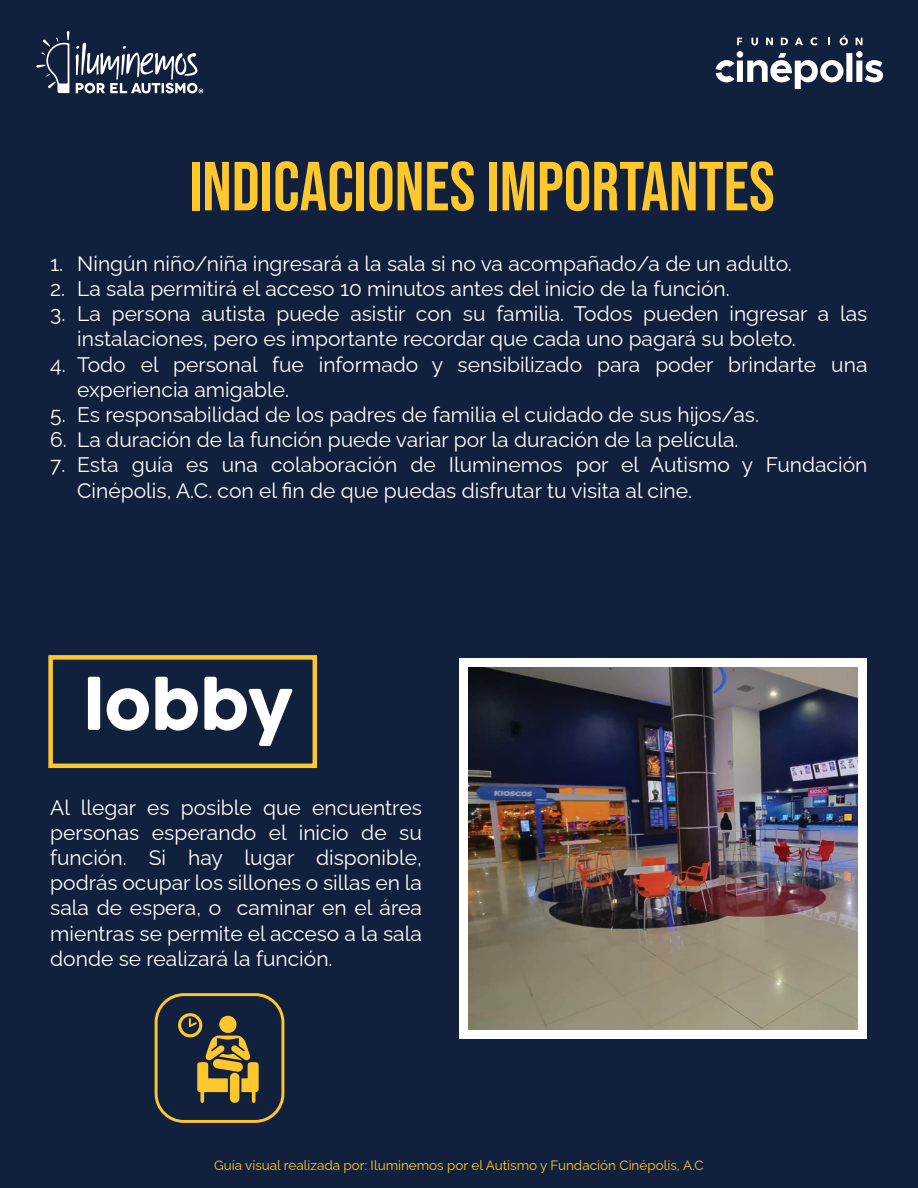
<style>
.page{position:relative;width:918px;height:1188px;background:#11203d}
.page>*{position:absolute;margin:0;border:0;box-sizing:border-box;transform-origin:0 0}
.t1{font:69.3px "Bebas Neue";color:#ffc72e}
.t2{font:64.5px "Cocogoose";color:#fff}
.t3{font:21px/25.2px "Raleway";color:#fff}
.t4{font:13.5px "Raleway";color:#ffc72e}
</style>
<div class="page">
<svg style="left:48px;top:655px;width:270px;height:114px"></svg>
<svg style="left:737px;top:38px;width:5px;height:7px"></svg>
<svg style="left:751px;top:38px;width:7px;height:7px"></svg>
<svg style="left:766px;top:38px;width:7px;height:7px"></svg>
<svg style="left:781px;top:38px;width:7px;height:7px"></svg>
<svg style="left:795px;top:38px;width:8px;height:7px"></svg>
<svg style="left:811px;top:37px;width:7px;height:8px"></svg>
<svg style="left:828px;top:38px;width:2px;height:7px"></svg>
<svg style="left:840px;top:35px;width:8px;height:10px"></svg>
<svg style="left:856px;top:38px;width:7px;height:7px"></svg>
<svg style="left:716px;top:51px;width:167px;height:38px"></svg>
<svg style="left:36px;top:31px;width:33px;height:62px"></svg>
<svg style="left:76px;top:43px;width:127px;height:50px"></svg>
<div style="left:459px;top:658px;width:408px;height:381px;background:#fff"></div>
<img style="left:468px;top:667px;width:390px;height:363px">
<svg style="left:155px;top:993px;width:129px;height:130px"></svg>
<h1 class="t1" style="left:189px;top:147px;width:587px">INDICACIONES IMPORTANTES</h1>
<p class="t3" style="left:50px;top:248px;width:743px">1. Ningún niño/niña ingresará a la sala si no va acompañado/a de un adulto.</p>
<p class="t3" style="left:50px;top:274px;width:681px">2. La sala permitirá el acceso 10 minutos antes del inicio de la función.</p>
<p class="t3" style="left:77px;top:299px;width:792px;text-indent:-27px">3. La persona autista puede asistir con su familia. Todos pueden ingresar a las instalaciones, pero es importante recordar que cada uno pagará su boleto.</p>
<p class="t3" style="left:77px;top:349px;width:792px;text-indent:-27px">4. Todo el personal fue informado y sensibilizado para poder brindarte una experiencia amigable.</p>
<p class="t3" style="left:50px;top:400px;width:710px">5. Es responsabilidad de los padres de familia el cuidado de sus hijos/as.</p>
<p class="t3" style="left:50px;top:425px;width:690px">6. La duración de la función puede variar por la duración de la película.</p>
<p class="t3" style="left:77px;top:450px;width:792px;text-indent:-27px">7. Esta guía es una colaboración de Iluminemos por el Autismo y Fundación<br>Cinépolis, A.C. con el fin de que puedas disfrutar tu visita al cine.</p>
<h2 class="t2" style="left:84px;top:661px;width:211px">lobby</h2>
<p class="t3" style="left:50px;top:792px;width:373px;text-align:justify">Al llegar es posible que encuentres personas esperando el inicio de su función. Si hay lugar disponible, podrás ocupar los sillones o sillas en la sala de espera, o caminar en el área mientras se permite el acceso a la sala donde se realizará la función.</p>
<p class="t4" style="left:214px;top:1154px;width:491px">Guía visual realizada por: Iluminemos por el Autismo y Fundación Cinépolis, A.C</p>
</div>
